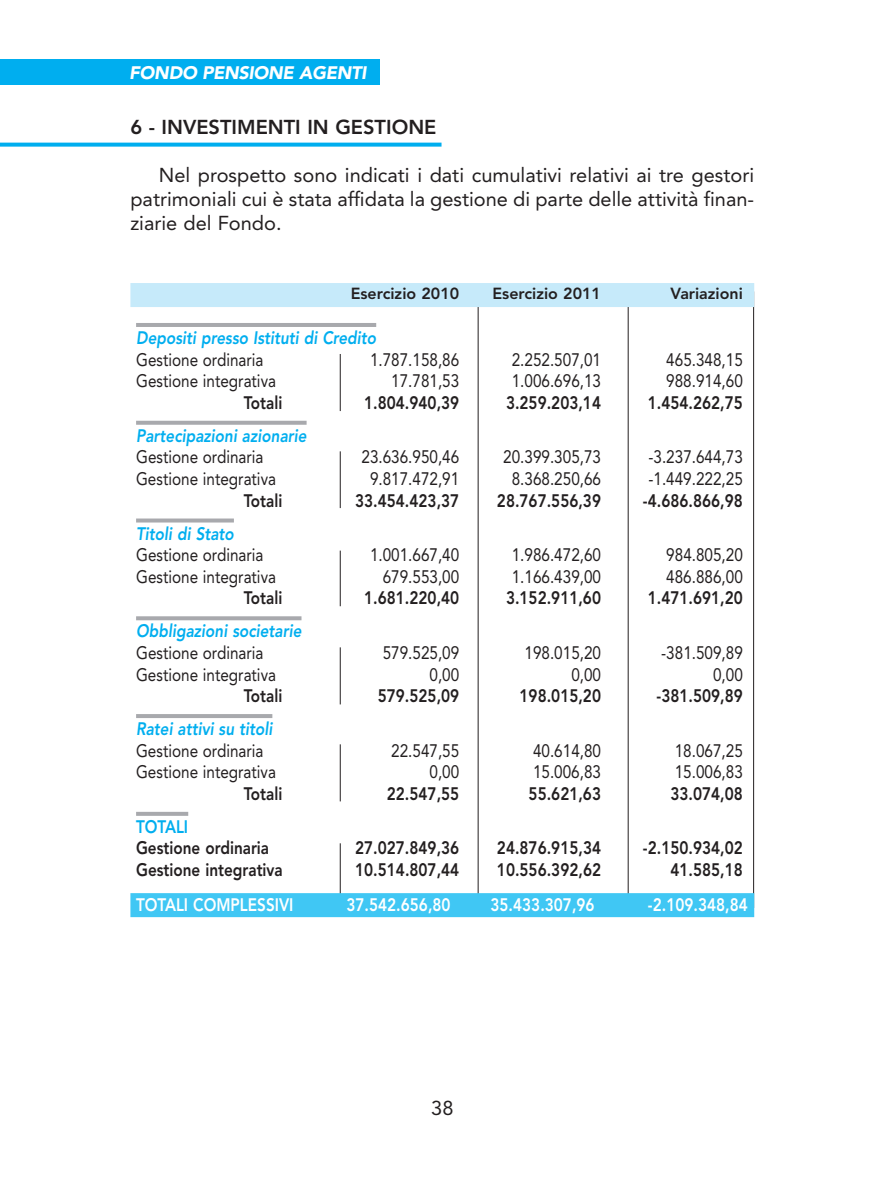
<style>
.page{position:relative;width:879px;height:1191px;background:#fff}
.page>*{position:absolute;margin:0;border:0;box-sizing:border-box;transform-origin:0 0}
.t1{font:20px/24px "Avenir";color:#231f20;text-align:justify}
.t2{font:800 20px "Avenir";color:#231f20}
.t3{font:18px "Avenir";color:#231f20;scale:.85 1}
.t4{font:800 18px "Avenir";color:#231f20;scale:.85 1}
.t5{font:italic 800 18px "Avenir";color:#00aeef;scale:.85 1}
.t6{font:800 18px "Avenir";color:#fff;scale:.85 1}
.t7{font:italic 900 18px "Avenir";letter-spacing:-.02em;color:#fff}
.t8{font:800 18px "Avenir";color:#00aeef;scale:.85 1}
.t9{font:800 16px "Avenir";color:#231f20}
</style>
<div class="page">
<hr style="left:340px;top:843px;width:1px;height:57px;background:#231f20">
<div style="left:0;top:59px;width:380px;height:26px;background:#00aeef"></div>
<hr style="left:753px;top:291px;width:1px;height:617px;background:#231f20">
<hr style="left:628px;top:290px;width:1px;height:615px;background:#231f20">
<hr style="left:478px;top:290px;width:1px;height:613px;background:#231f20">
<div style="left:130px;top:283px;width:624px;height:24px;background:#c6eafa"></div>
<div style="left:130px;top:893px;width:624px;height:24px;background:#40c7f4"></div>
<hr style="left:340px;top:354px;width:1px;height:57px;background:#231f20">
<hr style="left:340px;top:744px;width:1px;height:57px;background:#231f20">
<hr style="left:340px;top:647px;width:1px;height:57px;background:#231f20">
<hr style="left:340px;top:550px;width:1px;height:56px;background:#231f20">
<hr style="left:340px;top:451px;width:1px;height:57px;background:#231f20">
<svg style="left:0;top:143px;width:441px;height:4px;background:#18b5f0"></svg>
<hr style="left:136px;top:323px;width:240px;height:4px;background:#a8a9ad">
<svg style="left:136px;top:421px;width:171px;height:4px"></svg>
<svg style="left:136px;top:518px;width:98px;height:4px"></svg>
<svg style="left:136px;top:616px;width:165px;height:4px"></svg>
<hr style="left:136px;top:714px;width:136px;height:4px;background:#a8a9ad">
<hr style="left:136px;top:812px;width:52px;height:4px;background:#a8a9ad">
<p class="t7" style="left:129px;top:65px;width:239px">FONDO PENSIONE AGENTI</p>
<p class="t2" style="left:130px;top:119px;width:307px">6 - INVESTIMENTI IN GESTIONE</p>
<p class="t1" style="left:130px;top:165px;width:625px;text-indent:28px">Nel prospetto sono indicati i dati cumulativi relativi ai tre gestori patrimoniali cui è stata affidata la gestione di parte delle attività finan&shy;ziarie del Fondo.</p>
<p class="t9" style="left:351px;top:287px;width:110px">Esercizio 2010</p>
<p class="t9" style="left:492px;top:287px;width:110px">Esercizio 2011</p>
<p class="t9" style="left:670px;top:287px;width:74px">Variazioni</p>
<p class="t5" style="left:136px;top:330px;width:284px">Depositi presso Istituti di Credito</p>
<p class="t3" style="left:136px;top:352px;width:151px">Gestione ordinaria</p>
<p class="t3" style="left:370px;top:352px;width:107px">1.787.158,86</p>
<p class="t3" style="left:512px;top:352px;width:107px">2.252.507,01</p>
<p class="t3" style="left:666px;top:352px;width:92px">465.348,15</p>
<p class="t3" style="left:136px;top:373px;width:166px">Gestione integrativa</p>
<p class="t3" style="left:391px;top:373px;width:82px">17.781,53</p>
<p class="t3" style="left:512px;top:373px;width:107px">1.006.696,13</p>
<p class="t3" style="left:666px;top:373px;width:92px">988.914,60</p>
<p class="t4" style="left:244px;top:395px;width:47px">Totali</p>
<p class="t4" style="left:364px;top:395px;width:113px">1.804.940,39</p>
<p class="t4" style="left:506px;top:395px;width:113px">3.259.203,14</p>
<p class="t4" style="left:648px;top:395px;width:113px">1.454.262,75</p>
<p class="t5" style="left:136px;top:428px;width:202px">Partecipazioni azionarie</p>
<p class="t3" style="left:136px;top:450px;width:151px">Gestione ordinaria</p>
<p class="t3" style="left:361px;top:450px;width:117px">23.636.950,46</p>
<p class="t3" style="left:503px;top:450px;width:117px">20.399.305,73</p>
<p class="t3" style="left:648px;top:450px;width:113px">-3.237.644,73</p>
<p class="t3" style="left:136px;top:471px;width:166px">Gestione integrativa</p>
<p class="t3" style="left:370px;top:471px;width:107px">9.817.472,91</p>
<p class="t3" style="left:512px;top:471px;width:107px">8.368.250,66</p>
<p class="t3" style="left:648px;top:471px;width:113px">-1.449.222,25</p>
<p class="t4" style="left:244px;top:493px;width:47px">Totali</p>
<p class="t4" style="left:355px;top:493px;width:124px">33.454.423,37</p>
<p class="t4" style="left:497px;top:493px;width:124px">28.767.556,39</p>
<p class="t4" style="left:643px;top:493px;width:119px">-4.686.866,98</p>
<p class="t5" style="left:136px;top:526px;width:117px">Titoli di Stato</p>
<p class="t3" style="left:136px;top:547px;width:151px">Gestione ordinaria</p>
<p class="t3" style="left:370px;top:547px;width:107px">1.001.667,40</p>
<p class="t3" style="left:512px;top:547px;width:107px">1.986.472,60</p>
<p class="t3" style="left:666px;top:547px;width:92px">984.805,20</p>
<p class="t3" style="left:136px;top:569px;width:166px">Gestione integrativa</p>
<p class="t3" style="left:383px;top:569px;width:92px">679.553,00</p>
<p class="t3" style="left:512px;top:569px;width:107px">1.166.439,00</p>
<p class="t3" style="left:666px;top:569px;width:92px">486.886,00</p>
<p class="t4" style="left:244px;top:591px;width:47px">Totali</p>
<p class="t4" style="left:364px;top:591px;width:113px">1.681.220,40</p>
<p class="t4" style="left:506px;top:591px;width:113px">3.152.911,60</p>
<p class="t4" style="left:648px;top:591px;width:113px">1.471.691,20</p>
<p class="t5" style="left:136px;top:623px;width:196px">Obbligazioni societarie</p>
<p class="t3" style="left:136px;top:645px;width:151px">Gestione ordinaria</p>
<p class="t3" style="left:383px;top:645px;width:92px">579.525,09</p>
<p class="t3" style="left:524px;top:645px;width:92px">198.015,20</p>
<p class="t3" style="left:661px;top:645px;width:98px">-381.509,89</p>
<p class="t3" style="left:136px;top:667px;width:166px">Gestione integrativa</p>
<p class="t3" style="left:429px;top:667px;width:37px">0,00</p>
<p class="t3" style="left:571px;top:667px;width:37px">0,00</p>
<p class="t3" style="left:713px;top:667px;width:37px">0,00</p>
<p class="t4" style="left:244px;top:688px;width:47px">Totali</p>
<p class="t4" style="left:378px;top:688px;width:97px">579.525,09</p>
<p class="t4" style="left:519px;top:688px;width:97px">198.015,20</p>
<p class="t4" style="left:656px;top:688px;width:103px">-381.509,89</p>
<p class="t5" style="left:136px;top:721px;width:162px">Ratei attivi su titoli</p>
<p class="t3" style="left:136px;top:743px;width:151px">Gestione ordinaria</p>
<p class="t3" style="left:391px;top:743px;width:82px">22.547,55</p>
<p class="t3" style="left:533px;top:743px;width:82px">40.614,80</p>
<p class="t3" style="left:675px;top:743px;width:82px">18.067,25</p>
<p class="t3" style="left:136px;top:764px;width:166px">Gestione integrativa</p>
<p class="t3" style="left:429px;top:764px;width:37px">0,00</p>
<p class="t3" style="left:533px;top:764px;width:82px">15.006,83</p>
<p class="t3" style="left:675px;top:764px;width:82px">15.006,83</p>
<p class="t4" style="left:244px;top:786px;width:47px">Totali</p>
<p class="t4" style="left:387px;top:786px;width:87px">22.547,55</p>
<p class="t4" style="left:528px;top:786px;width:87px">55.621,63</p>
<p class="t4" style="left:670px;top:786px;width:87px">33.074,08</p>
<p class="t8" style="left:136px;top:819px;width:63px">TOTALI</p>
<p class="t4" style="left:136px;top:841px;width:158px">Gestione ordinaria</p>
<p class="t4" style="left:355px;top:841px;width:124px">27.027.849,36</p>
<p class="t4" style="left:497px;top:841px;width:124px">24.876.915,34</p>
<p class="t4" style="left:643px;top:841px;width:119px">-2.150.934,02</p>
<p class="t4" style="left:136px;top:862px;width:174px">Gestione integrativa</p>
<p class="t4" style="left:355px;top:862px;width:124px">10.514.807,44</p>
<p class="t4" style="left:497px;top:862px;width:124px">10.556.392,62</p>
<p class="t4" style="left:670px;top:862px;width:87px">41.585,18</p>
<p class="t6" style="left:136px;top:897px;width:187px">TOTALI COMPLESSIVI</p>
<p class="t6" style="left:346px;top:897px;width:124px">37.542.656,80</p>
<p class="t6" style="left:490px;top:897px;width:124px">35.433.307,96</p>
<p class="t6" style="left:648px;top:897px;width:119px">-2.109.348,84</p>
<p class="t1" style="left:431px;top:1098px;width:24px">38</p>
</div>
